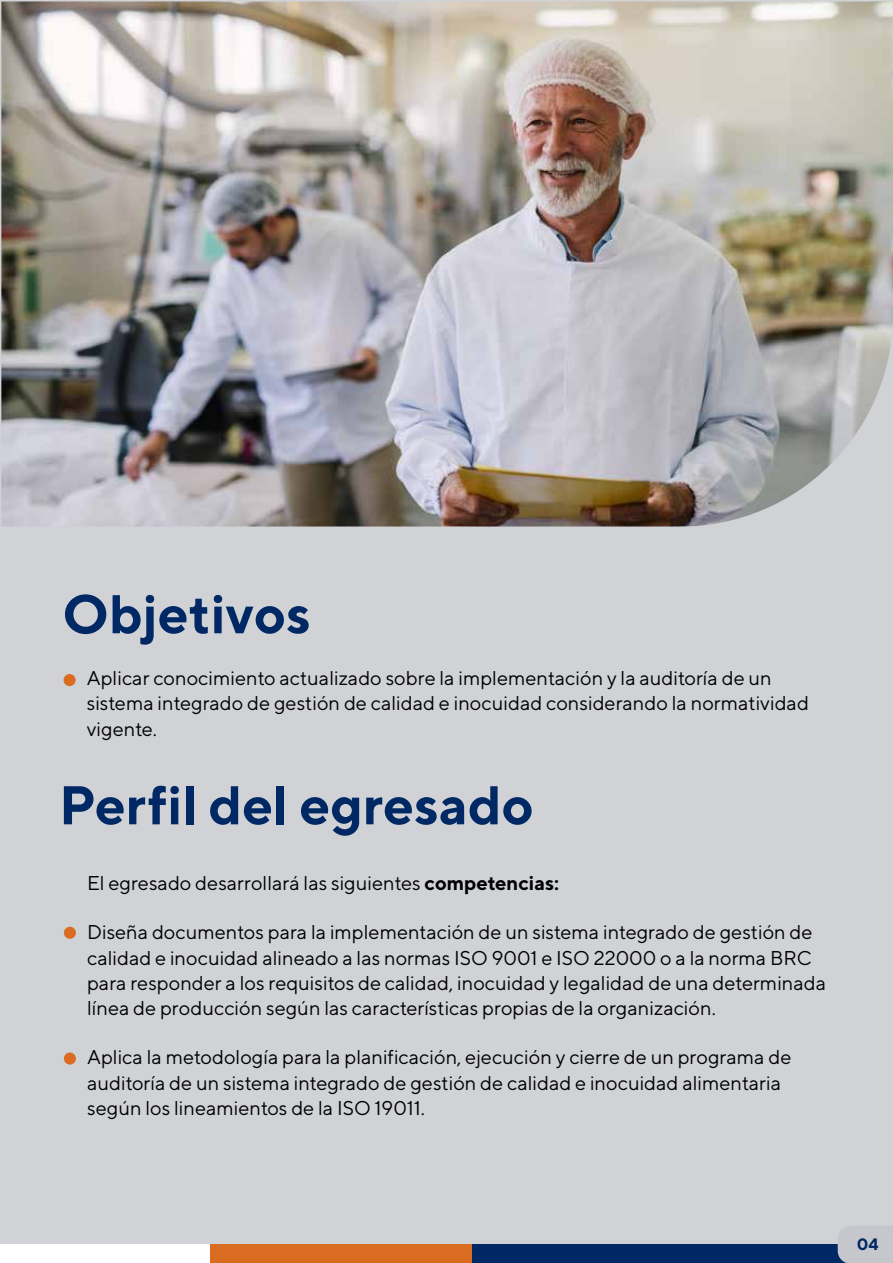
<style>
.page{position:relative;width:893px;height:1263px;background:#d0d2d6}
.page>*{position:absolute;margin:0;border:0;box-sizing:border-box;transform-origin:0 0}
.t1{font:700 54.45px "TT Norms";color:#002864}
.t2{font:19.95px/25.3px "TT Norms";color:#000}
.t3{font:700 16.5px "TT Norms";color:#002864}
.s1{font-weight:700}
</style>
<div class="page">
<div style="left:0;top:1244px;width:211px;height:19px;background:#fff"></div>
<div style="left:211px;top:1244px;width:262px;height:19px;background:#da6c22"></div>
<div style="left:473px;top:1244px;width:420px;height:19px;background:#002864"></div>
<img style="left:1px;top:2px;width:892px;height:524px">
<div style="left:64px;top:927px;width:12px;height:12px;background:#da6c22;border-radius:50%"></div>
<div style="left:64px;top:1052px;width:12px;height:12px;background:#da6c22;border-radius:50%"></div>
<div style="left:838px;top:1226px;width:55px;height:37px;background:#c6c7cc"></div>
<div style="left:64px;top:674px;width:12px;height:12px;background:#da6c22;border-radius:50%"></div>
<h1 class="t1" style="left:62px;top:580px;width:250px">Objetivos</h1>
<p class="t2" style="left:87px;top:665px;width:724px">Aplicar conocimiento actualizado sobre la implementación y la auditoría de un sistema integrado de gestión de calidad e inocuidad considerando la normatividad vigente.</p>
<h1 class="t1" style="left:59px;top:771px;width:476px">Perfil del egresado</h1>
<p class="t2" style="left:87px;top:870px;width:473px">El egresado desarrollará las siguientes <span class="s1">competencias:</span></p>
<p class="t2" style="left:87px;top:919px;width:741px">Diseña documentos para la implementación de un sistema integrado de gestión de calidad e inocuidad alineado a las normas ISO 9001 e ISO 22000 o a la norma BRC para responder a los requisitos de calidad, inocuidad y legalidad de una determinada línea de producción según las características propias de la organización.</p>
<p class="t2" style="left:87px;top:1044px;width:706px">Aplica la metodología para la planificación, ejecución y cierre de un programa de auditoría de un sistema integrado de gestión de calidad e inocuidad alimentaria según los lineamientos de la ISO 19011.</p>
<p class="t3" style="left:857px;top:1234px;width:23px">04</p>
</div>
